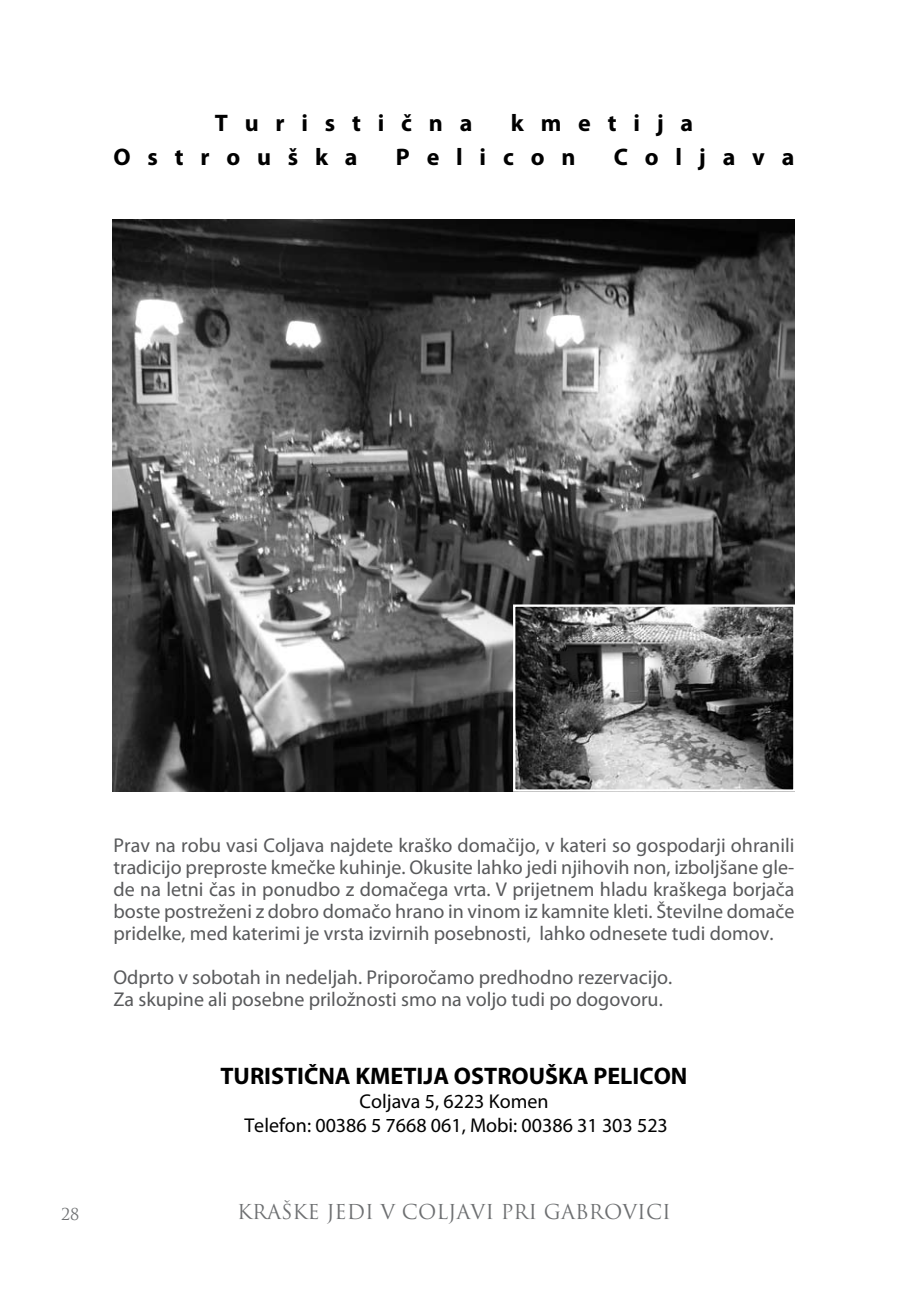
<style>
.page{position:relative;width:908px;height:1304px;background:#fff}
.page>*{position:absolute;margin:0;border:0;box-sizing:border-box;transform-origin:0 0}
.t1{font:700 24px "Myriad Pro";letter-spacing:.7em;color:#000}
.t2{font:700 24px "Myriad Pro";color:#000}
.t3{font:20px/22px "Myriad Pro";color:#58595b;text-align:justify}
.t4{font:20px/24px "Myriad Pro";color:#000;text-align:center}
.t5{font:20px "Trajan Pro";color:#6d6f71}
.t6{font:16px "Trajan Pro";color:#6d6f71}
</style>
<div class="page">
<img style="left:113px;top:219px;width:681px;height:573px">
<img style="left:516px;top:607px;width:276px;height:182px">
<div style="left:513px;top:604px;width:282px;height:188px;border:2px solid #fff"></div>
<p class="t1" style="left:215px;top:108px;width:259px">Turistična</p>
<p class="t1" style="left:510px;top:108px;width:184px">kmetija</p>
<p class="t1" style="left:113px;top:142px;width:245px">Ostrouška</p>
<p class="t1" style="left:396px;top:142px;width:181px">Pelicon</p>
<p class="t1" style="left:613px;top:142px;width:182px">Coljava</p>
<p class="t6" style="left:61px;top:1204px;width:20px">28</p>
<p class="t3" style="left:113px;top:834px;width:682px">Prav na robu vasi Coljava najdete kraško domačijo, v kateri so gospodarji ohranili tradicijo preproste kmečke kuhinje. Okusite lahko jedi njihovih non, izboljšane gle&shy;de na letni čas in ponudbo z domačega vrta. V prijetnem hladu kraškega borjača boste postreženi z dobro domačo hrano in vinom iz kamnite kleti. Številne domače pridelke, med katerimi je vrsta izvirnih posebnosti, lahko odnesete tudi domov.</p>
<p class="t3" style="left:113px;top:966px;width:560px">Odprto v sobotah in nedeljah. Priporočamo predhodno rezervacijo.<br>Za skupine ali posebne priložnosti smo na voljo tudi po dogovoru.</p>
<p class="t2" style="left:220px;top:1061px;width:468px">TURISTIČNA KMETIJA OSTROUŠKA PELICON</p>
<p class="t4" style="left:244px;top:1089px;width:425px">Coljava 5, 6223 Komen<br>Telefon: 00386 5 7668 061, Mobi: 00386 31 303 523</p>
<p class="t5" style="left:237px;top:1199px;width:46px">KRAŠK</p>
<p class="t5" style="left:307px;top:1199px;width:252px">E JEDI V COLJAVI PRI GAB</p>
<p class="t5" style="left:588px;top:1199px;width:80px">ROVI CI</p>
</div>
